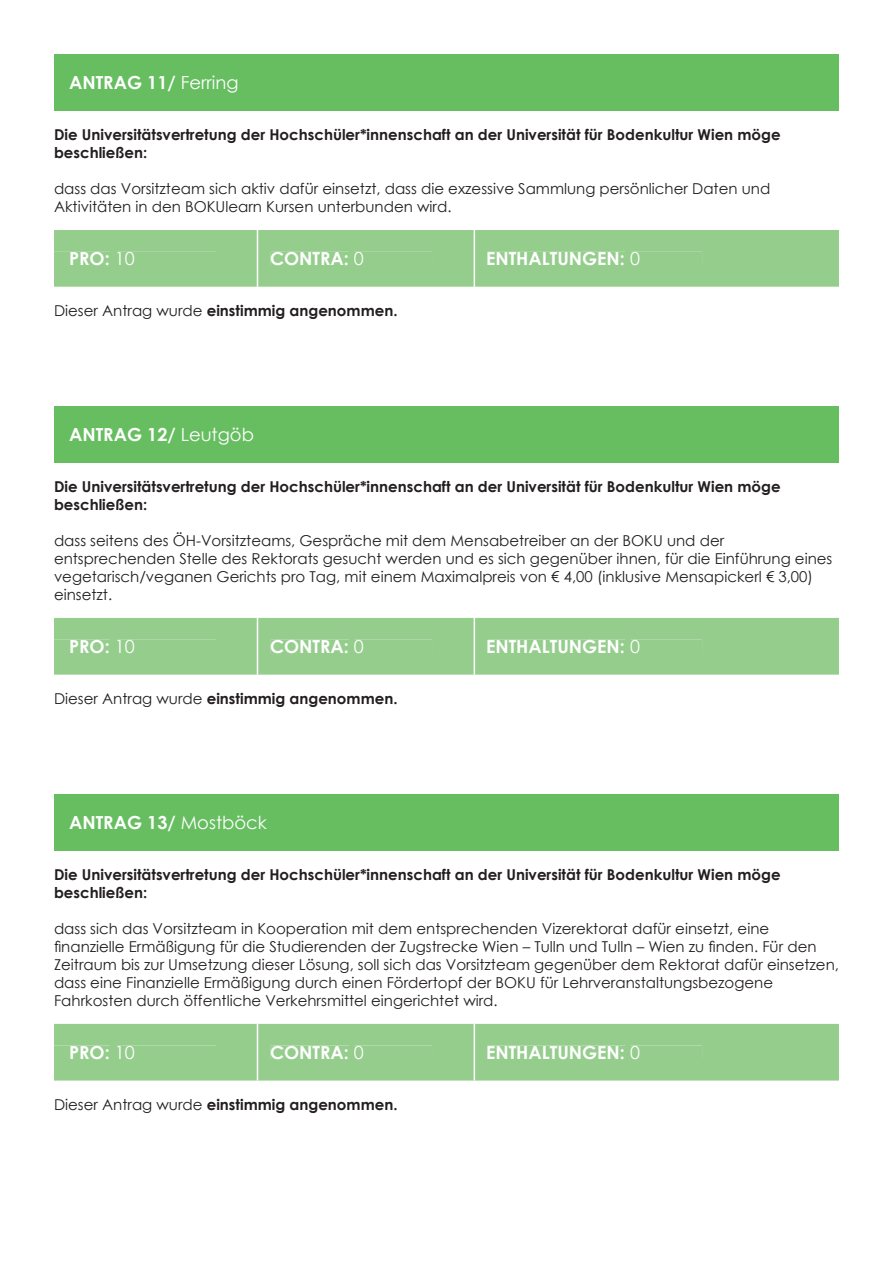
<style>
.page{position:relative;width:893px;height:1263px;background:#fff}
.page>*{position:absolute;margin:0;border:0;box-sizing:border-box;transform-origin:0 0}
.t1{font:700 18px "Century Gothic";color:#fff}
.t2{font:15px/18px "Century Gothic";color:#231f20}
.t3{font:700 15px/18px "Century Gothic";color:#231f20}
.s1{font-weight:400}
</style>
<div class="page">
<div style="left:54px;top:230px;width:785px;height:57px;background:#95cd8d"></div>
<div style="left:54px;top:252px;width:56px;height:13px;background:#95cd8d"></div>
<div style="left:117px;top:252px;width:99px;height:13px;background:#95cd8d"></div>
<div style="left:271px;top:252px;width:78px;height:13px;background:#95cd8d"></div>
<div style="left:354px;top:252px;width:78px;height:13px;background:#95cd8d"></div>
<div style="left:487px;top:252px;width:138px;height:13px;background:#95cd8d"></div>
<div style="left:631px;top:252px;width:71px;height:13px;background:#95cd8d"></div>
<hr style="left:257px;top:230px;width:1px;height:57px;background:#fff">
<hr style="left:474px;top:230px;width:1px;height:57px;background:#fff">
<div style="left:54px;top:618px;width:785px;height:57px;background:#95cd8d"></div>
<div style="left:54px;top:640px;width:56px;height:13px;background:#95cd8d"></div>
<div style="left:117px;top:640px;width:99px;height:13px;background:#95cd8d"></div>
<div style="left:271px;top:640px;width:78px;height:13px;background:#95cd8d"></div>
<div style="left:354px;top:640px;width:78px;height:13px;background:#95cd8d"></div>
<div style="left:487px;top:640px;width:138px;height:13px;background:#95cd8d"></div>
<div style="left:631px;top:640px;width:71px;height:13px;background:#95cd8d"></div>
<hr style="left:257px;top:618px;width:1px;height:57px;background:#fff">
<hr style="left:474px;top:618px;width:1px;height:57px;background:#fff">
<div style="left:54px;top:1024px;width:785px;height:56px;background:#95cd8d"></div>
<div style="left:54px;top:1046px;width:56px;height:13px;background:#95cd8d"></div>
<div style="left:117px;top:1046px;width:99px;height:13px;background:#95cd8d"></div>
<div style="left:271px;top:1046px;width:78px;height:13px;background:#95cd8d"></div>
<div style="left:354px;top:1046px;width:78px;height:13px;background:#95cd8d"></div>
<div style="left:487px;top:1046px;width:138px;height:13px;background:#95cd8d"></div>
<div style="left:631px;top:1046px;width:71px;height:13px;background:#95cd8d"></div>
<hr style="left:257px;top:1024px;width:1px;height:56px;background:#fff">
<hr style="left:474px;top:1024px;width:1px;height:56px;background:#fff">
<div style="left:54px;top:54px;width:785px;height:57px;background:#67be61"></div>
<div style="left:54px;top:406px;width:785px;height:57px;background:#67be61"></div>
<div style="left:54px;top:794px;width:785px;height:56px;background:#67be61"></div>
<p class="t1" style="left:69px;top:69px;width:171px">ANTRAG 11/ <span class="s1">Ferring</span></p>
<p class="t3" style="left:54px;top:125px;width:728px">Die Universitätsvertretung der Hochschüler*innenschaft an der Universität für Bodenkultur Wien möge beschließen:</p>
<p class="t2" style="left:54px;top:179px;width:718px">dass das Vorsitzteam sich aktiv dafür einsetzt, dass die exzessive Sammlung persönlicher Daten und<br>Aktivitäten in den BOKUlearn Kursen unterbunden wird.</p>
<p class="t1" style="left:69px;top:245px;width:67px">PRO: <span class="s1">10</span></p>
<p class="t1" style="left:270px;top:245px;width:95px">CONTRA: <span class="s1">0</span></p>
<p class="t1" style="left:486px;top:245px;width:155px">ENTHALTUNGEN: <span class="s1">0</span></p>
<p class="t3" style="left:54px;top:301px;width:345px"><span class="s1">Dieser Antrag wurde</span> einstimmig angenommen.</p>
<p class="t1" style="left:69px;top:421px;width:186px">ANTRAG 12/ <span class="s1">Leutgöb</span></p>
<p class="t3" style="left:54px;top:477px;width:728px">Die Universitätsvertretung der Hochschüler*innenschaft an der Universität für Bodenkultur Wien möge beschließen:</p>
<p class="t2" style="left:54px;top:531px;width:780px">dass seitens des ÖH-Vorsitzteams, Gespräche mit dem Mensabetreiber an der BOKU und der entsprechenden Stelle des Rektorats gesucht werden und es sich gegenüber ihnen, für die Einführung eines vegetarisch/veganen Gerichts pro Tag, mit einem Maximalpreis von € 4,00 (inklusive Mensapickerl € 3,00) einsetzt.</p>
<p class="t1" style="left:69px;top:633px;width:67px">PRO: <span class="s1">10</span></p>
<p class="t1" style="left:270px;top:633px;width:95px">CONTRA: <span class="s1">0</span></p>
<p class="t1" style="left:486px;top:633px;width:155px">ENTHALTUNGEN: <span class="s1">0</span></p>
<p class="t3" style="left:54px;top:689px;width:345px"><span class="s1">Dieser Antrag wurde</span> einstimmig angenommen.</p>
<p class="t1" style="left:69px;top:809px;width:199px">ANTRAG 13/ <span class="s1">Mostböck</span></p>
<p class="t3" style="left:54px;top:865px;width:728px">Die Universitätsvertretung der Hochschüler*innenschaft an der Universität für Bodenkultur Wien möge beschließen:</p>
<p class="t2" style="left:54px;top:919px;width:786px">dass sich das Vorsitzteam in Kooperation mit dem entsprechenden Vizerektorat dafür einsetzt, eine finanzielle Ermäßigung für die Studierenden der Zugstrecke Wien – Tulln und Tulln – Wien zu finden. Für den Zeitraum bis zur Umsetzung dieser Lösung, soll sich das Vorsitzteam gegenüber dem Rektorat dafür einsetzen, dass eine Finanzielle Ermäßigung durch einen Fördertopf der BOKU für Lehrveranstaltungsbezogene Fahrkosten durch öffentliche Verkehrsmittel eingerichtet wird.</p>
<p class="t1" style="left:69px;top:1039px;width:67px">PRO: <span class="s1">10</span></p>
<p class="t1" style="left:270px;top:1039px;width:95px">CONTRA: <span class="s1">0</span></p>
<p class="t1" style="left:486px;top:1039px;width:155px">ENTHALTUNGEN: <span class="s1">0</span></p>
<p class="t3" style="left:54px;top:1095px;width:345px"><span class="s1">Dieser Antrag wurde</span> einstimmig angenommen.</p>
</div>
